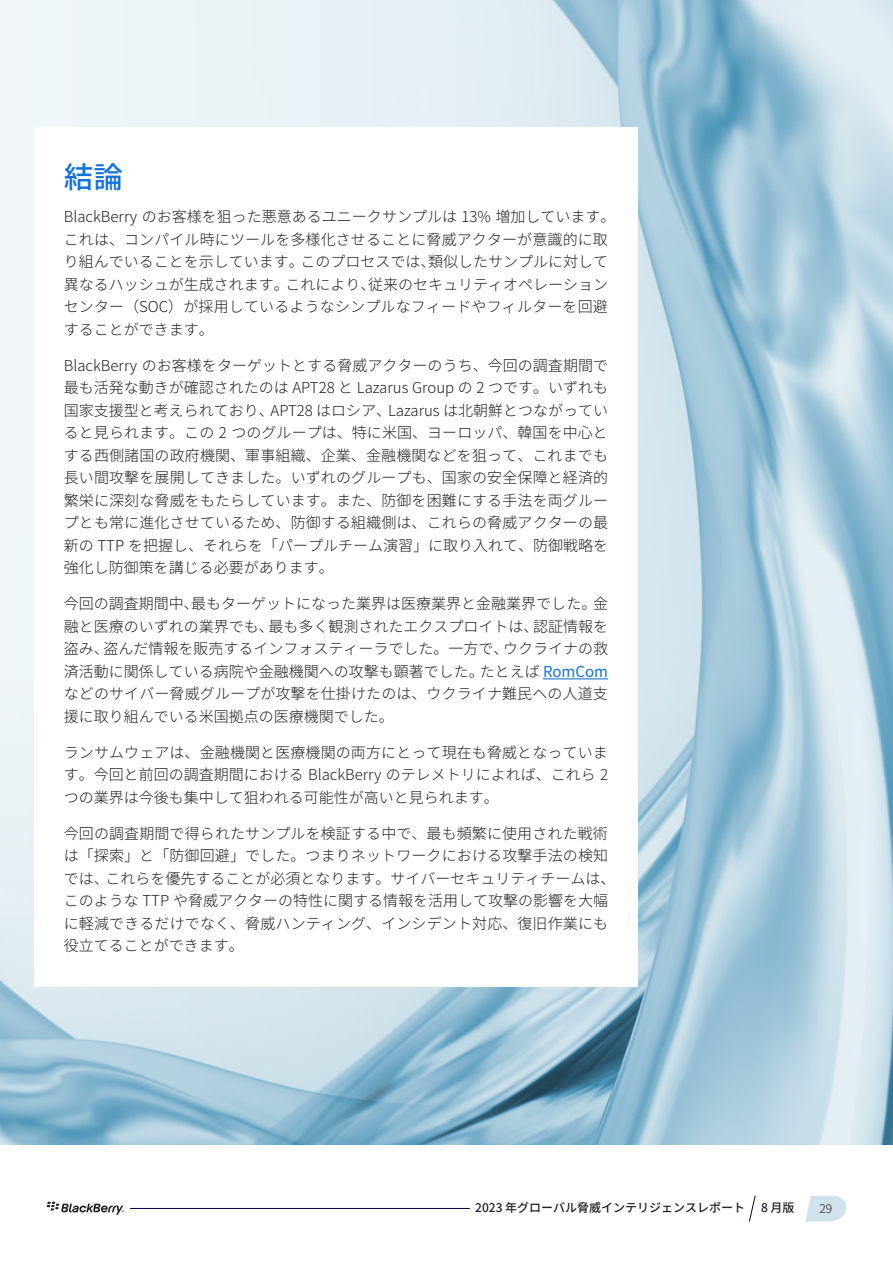
<style>
.page{position:relative;width:893px;height:1263px;background:#fff}
.page>*{position:absolute;margin:0;border:0;box-sizing:border-box;transform-origin:0 0}
.a-Subtitle_big{font:500 29.55px "Noto Sans CJ Kjp";color:#1371dc}
.a-Body_text_black{font:300 15px/22.5px "Noto Sans CJ Kjp";color:#231f20;text-align:justify}
.t1{font:500 12px "Noto Sans CJ Kjp";color:#231f20}
.t2{font:300 12px "Noto Sans CJ Kjp";color:#231f20}
.s1{font-weight:400;color:#1371dc}
</style>
<div class="page">
<svg style="left:805px;top:1196px;width:41px;height:25px"></svg>
<svg style="left:749px;top:1195px;width:7px;height:27px"></svg>
<hr style="left:130px;top:1208px;width:340px;height:1px;background:#00033e">
<svg style="left:47px;top:1202px;width:77px;height:13px"></svg>
<img style="left:0;top:0;width:893px;height:1144px">
<div style="left:34px;top:128px;width:604px;height:858px;background:#fff"></div>
<hr style="left:543px;top:678px;width:65px;height:1px;background:#0563c1">
<p class="a-Subtitle_big" style="left:64px;top:161px;width:61px">結論</p>
<p class="a-Body_text_black" style="left:64px;top:206px;width:553px;text-align:left">BlackBerry のお客様を狙った悪意あるユニークサンプルは 13% 増加しています。これは、コンパイル時にツールを多様化させることに脅威アクターが意識的に取り組んでいることを示しています。このプロセスでは、類似したサンプルに対して異なるハッシュが生成されます。これにより、従来のセキュリティオペレーションセンター（SOC）が採用しているようなシンプルなフィードやフィルターを回避することができます。</p>
<p class="a-Body_text_black" style="left:64px;top:354px;width:546px">BlackBerry のお客様をターゲットとする脅威アクターのうち、今回の調査期間で最も活発な動きが確認されたのは APT28 と Lazarus Group の 2 つです。いずれも国家支援型と考えられており、APT28 はロシア、Lazarus は北朝鮮とつながっていると見られます。この 2 つのグループは、特に米国、ヨーロッパ、韓国を中心とする西側諸国の政府機関、軍事組織、企業、金融機関などを狙って、これまでも長い間攻撃を展開してきました。いずれのグループも、国家の安全保障と経済的繁栄に深刻な脅威をもたらしています。また、防御を困難にする手法を両グループとも常に進化させているため、防御する組織側は、これらの脅威アクターの最新の TTP を把握し、それらを「パープルチーム演習」に取り入れて、防御戦略を強化し防御策を講じる必要があります。</p>
<p class="a-Body_text_black" style="left:64px;top:593px;width:546px">今回の調査期間中、最もターゲットになった業界は医療業界と金融業界でした。金融と医療のいずれの業界でも、最も多く観測されたエクスプロイトは、認証情報を盗み、盗んだ情報を販売するインフォスティーラでした。一方で、ウクライナの救済活動に関係している病院や金融機関への攻撃も顕著でした。たとえば <span class="s1">RomCom</span>などのサイバー脅威グループが攻撃を仕掛けたのは、ウクライナ難民への人道支援に取り組んでいる米国拠点の医療機関でした。</p>
<p class="a-Body_text_black" style="left:64px;top:741px;width:546px">ランサムウェアは、金融機関と医療機関の両方にとって現在も脅威となっています。今回と前回の調査期間における BlackBerry のテレメトリによれば、これら 2つの業界は今後も集中して狙われる可能性が高いと見られます。</p>
<p class="a-Body_text_black" style="left:64px;top:822px;width:553px;text-align:left">今回の調査期間で得られたサンプルを検証する中で、最も頻繁に使用された戦術は「探索」と「防御回避」でした。つまりネットワークにおける攻撃手法の検知では、これらを優先することが必須となります。サイバーセキュリティチームは、このような TTP や脅威アクターの特性に関する情報を活用して攻撃の影響を大幅に軽減できるだけでなく、脅威ハンティング、インシデント対応、復旧作業にも役立てることができます。</p>
<p class="t1" style="left:475px;top:1201px;width:272px">2023 年グローバル脅威インテリジェンスレポート</p>
<p class="t1" style="left:761px;top:1201px;width:35px">8 月版</p>
<p class="t2" style="left:819px;top:1201px;width:14px">29</p>
</div>
